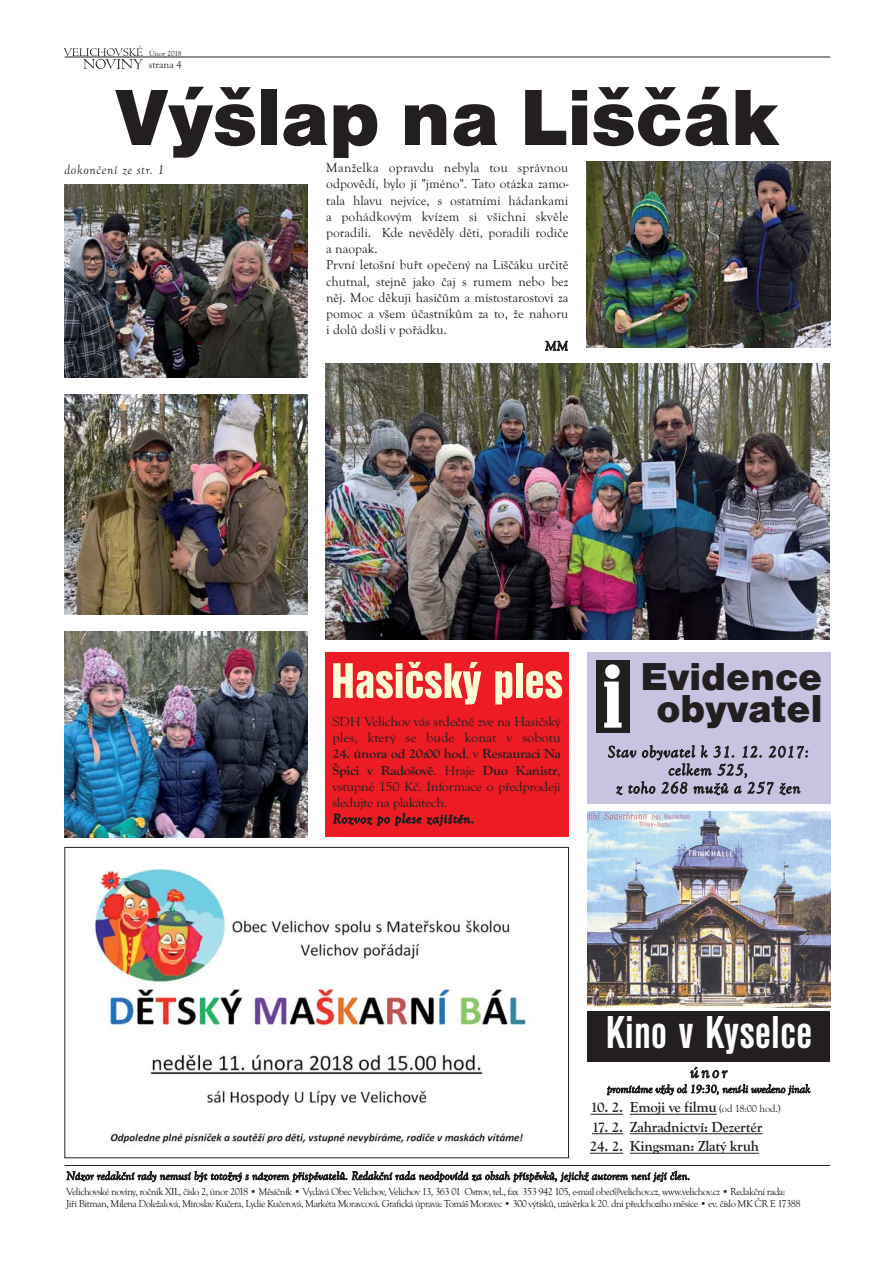
<style>
.page{position:relative;width:894px;height:1263px;background:#fff}
.page>*{position:absolute;margin:0;border:0;box-sizing:border-box;transform-origin:0 0}
.t1{font:82.5px "Nimbus San DEE Blac";color:#231f20}
.t2{font:52.05px "Nimbus San DEE Blac Cond";color:#fffcd5}
.t3{font:700 condensed 48px "Nimbus San DEE";color:#fff}
.t4{font:40.35px/32.4px "Nimbus San DEE Blac";color:#231f20;text-align:center}
.t5{font:italic 18px "Goudy Old Sty TEE";color:#231f20}
.t6{font:italic 16.5px/18px "Goudy Old Sty TEE";letter-spacing:.05em;color:#231f20;text-align:center}
.t7{font:700 15px "Goudy Old Sty TEE";letter-spacing:-.015em;color:#231f20}
.t8{font:13.5px/16.2px "Goudy Old Sty TEE";color:#231f20}
.t9{font:13.5px/16.2px "Goudy Old Sty TEE";color:#231f20;text-align:justify;scale:1.07 1}
.t10{font:13.5px/16.2px "Goudy Old Sty TEE";letter-spacing:-.025em;color:#231f20;scale:1.07 1}
.t11{font:italic 13.5px "Goudy Old Sty TEE";letter-spacing:.05em;color:#231f20;scale:1.07 1}
.t12{font:italic 13.5px "Goudy Old Sty TEE";letter-spacing:.05em;color:#231f20}
.t13{font:italic 12px "Goudy Old Sty TEE";letter-spacing:.015em;color:#231f20}
.t14{font:10.5px/12.6px "Goudy Old Sty TEE";letter-spacing:-.05em;color:#231f20}
.t15{font:7.5px "Goudy Old Sty TEE";color:#231f20}
.s1{font-weight:700}
.s2{font-weight:400;font-size:10.5px}
</style>
<div class="page">
<div style="left:325px;top:652px;width:244px;height:185px;background:#ed1c24"></div>
<hr style="left:65px;top:57px;width:765px;height:1px;background:#231f20">
<svg style="left:65px;top:46px;width:78px;height:23px"></svg>
<img style="left:588px;top:811px;width:242px;height:196px">
<svg style="left:591px;top:1114px;width:32px;height:1px"></svg>
<svg style="left:630px;top:1114px;width:87px;height:1px"></svg>
<svg style="left:592px;top:1133px;width:31px;height:1px"></svg>
<svg style="left:630px;top:1133px;width:27px;height:1px"></svg>
<hr style="left:657px;top:1133px;width:77px;height:1px;background:#231f20">
<svg style="left:734px;top:1133px;width:28px;height:1px"></svg>
<svg style="left:590px;top:1153px;width:33px;height:1px"></svg>
<hr style="left:630px;top:1153px;width:113px;height:1px;background:#231f20">
<svg style="left:743px;top:1153px;width:16px;height:1px"></svg>
<hr style="left:65px;top:1165px;width:765px;height:1px;background:#231f20">
<div style="left:588px;top:1011px;width:242px;height:50px;background:#231f20"></div>
<div style="left:587px;top:652px;width:243px;height:152px;background:#c7c4e2"></div>
<div style="left:596px;top:660px;width:34px;height:72px;background:#231f20"></div>
<svg style="left:604px;top:664px;width:18px;height:64px"></svg>
<img style="left:94px;top:869px;width:433px;height:276px">
<div style="left:64px;top:847px;width:505px;height:311px;border:1px solid #231f20"></div>
<img style="left:64px;top:184px;width:244px;height:194px">
<img style="left:587px;top:161px;width:243px;height:186px">
<img style="left:64px;top:632px;width:244px;height:205px">
<img style="left:325px;top:364px;width:505px;height:275px">
<img style="left:64px;top:395px;width:244px;height:220px">
<p class="t15" style="left:149px;top:50px;width:34px">Únor 2018</p>
<p class="t14" style="left:149px;top:59px;width:34px">strana 4</p>
<h1 class="t1" style="left:116px;top:85px;width:664px">Výšlap na Liščák</h1>
<p class="t12" style="left:64px;top:164px;width:101px">dokončení ze str. 1</p>
<p class="t8" style="left:326px;top:160px;width:244px">Manželka opravdu nebyla tou správnou odpovědí, bylo jí "jméno". Tato otázka zamo&shy;tala hlavu nejvíce, s ostatními hádankami a pohádkovým kvízem si všichni skvěle poradili. Kde nevěděly děti, poradili rodiče a naopak.<br>První letošní buřt opečený na Liščáku určitě chutnal, stejně jako čaj s rumem nebo bez něj. Moc děkuji hasičům a místostarostovi za pomoc a všem účastníkům za to, že nahoru i dolů došli v pořádku.</p>
<p class="t12" style="left:545px;top:341px;width:25px">MM</p>
<h2 class="t2" style="left:331px;top:660px;width:234px">Hasičský ples</h2>
<p class="t10" style="left:332px;top:714px;width:215px">SDH Velichov vás srdečně zve na Hasičský ples, který se bude konat v sobotu</p>
<p class="t9" style="left:332px;top:747px;width:215px"><span class="s1">24. února od 20:00 hod</span>. v <span class="s1">Restauraci Na Špici v Radošově</span>. Hraje <span class="s1">Duo Kanistr</span>, vstupné 150 Kč. Informace o předprodeji sledujte na plakátech.</p>
<p class="t11" style="left:333px;top:814px;width:134px">Rozvoz po plese zajištěn.</p>
<h3 class="t4" style="left:641px;top:661px;width:183px">Evidence obyvatel</h3>
<p class="t6" style="left:608px;top:744px;width:202px">Stav obyvatel k 31. 12. 2017: celkem 525,<br>z toho 268 mužů a 257 žen</p>
<h3 class="t3" style="left:605px;top:1013px;width:209px">Kino v Kyselce</h3>
<h3 class="t5" style="left:690px;top:1065px;width:38px">únor</h3>
<p class="t13" style="left:607px;top:1085px;width:205px">promítáme vždy od 19:30, není-li uvedeno jinak</p>
<p class="t7" style="left:591px;top:1101px;width:192px">10. 2. Emoji ve filmu <span class="s2">(od 18:00 hod.)</span></p>
<p class="t7" style="left:592px;top:1120px;width:172px">17. 2. Zahradnictví: Dezertér</p>
<p class="t7" style="left:590px;top:1140px;width:171px">24. 2. Kingsman: Zlatý kruh</p>
<p class="t13" style="left:66px;top:1171px;width:625px">Názor redakční rady nemusí být totožný s názorem přispěvatelů. Redakční rada neodpovídá za obsah příspěvků, jejichž autorem není její člen.</p>
<p class="t14" style="left:66px;top:1186px;width:736px">Velichovské noviny, ročník XII., číslo 2, únor 2018 • Měsíčník • Vydává Obec Velichov, Velichov 13, 363 01 Ostrov, tel., fax 353 942 105, e-mail obec@velichov.cz, www.velichov.cz • Redakční rada:<br>Jiří Bitman, Milena Doležalová, Miroslav Kučera, Lydie Kučerová, Markéta Moravcová. Grafická úprava: Tomáš Moravec • 300 výtisků, uzávěrka k 20. dni předchozího měsíce • ev. číslo MK ČR E 17388</p>
</div>
